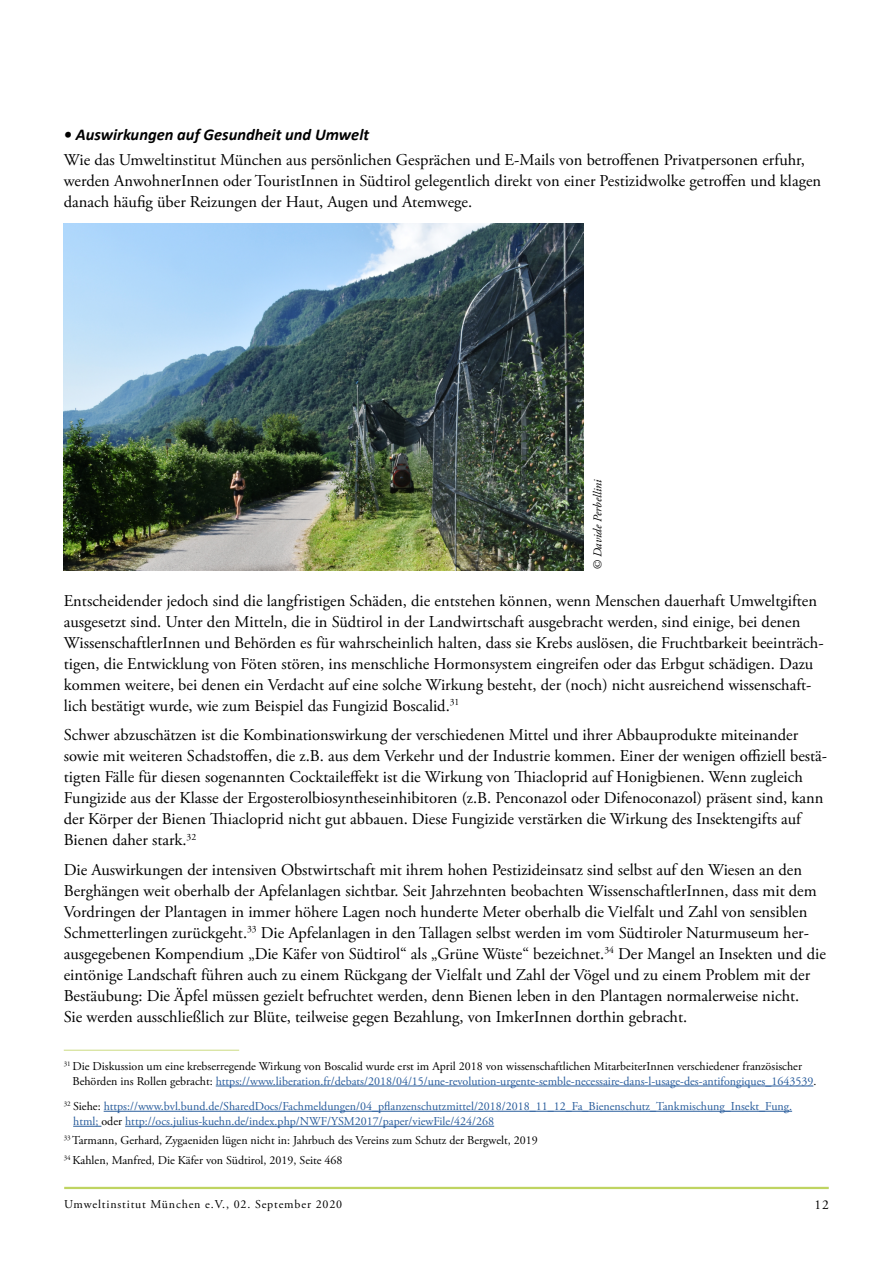
<style>
.page{position:relative;width:893px;height:1263px;background:#fff}
.page>*{position:absolute;margin:0;border:0;box-sizing:border-box;transform-origin:0 0}
.t1{font:16.5px/21px "Adobe Garamond Pro";color:#000}
.t2{font:italic 700 16.5px "Calibri";color:#000}
.t3{font:13.5px "Adobe Garamond Pro";color:#000}
.t4{font:12px/15px "Adobe Garamond Pro";color:#000}
.t5{font:12px/15px "Adobe Garamond Pro";color:#275b9b}
.t6{font:12px "Adobe Garamond Pro";letter-spacing:.07em;color:#000}
.t7{font:italic 12px "Adobe Garamond Pro";letter-spacing:-.005em;color:#000}
.s1{color:#275b9b}
.s2{color:#000}
</style>
<div class="page">
<hr style="left:64px;top:1187px;width:765px;height:2px;background:#bfd461">
<hr style="left:216px;top:1086px;width:597px;height:1px;background:#275b9b">
<hr style="left:104px;top:1111px;width:688px;height:1px;background:#275b9b">
<svg style="left:73px;top:1126px;width:28px;height:1px"></svg>
<hr style="left:125px;top:1126px;width:369px;height:1px;background:#275b9b">
<hr style="left:64px;top:1050px;width:175px;height:1px;background:#d1df8f">
<img style="left:64px;top:223px;width:520px;height:347px">
<p class="t2" style="left:64px;top:122px;width:307px">• Auswirkungen auf Gesundheit und Umwelt</p>
<p class="t1" style="left:64px;top:150px;width:759px">Wie das Umweltinstitut München aus persönlichen Gesprächen und E-Mails von betroffenen Privatpersonen erfuhr, werden AnwohnerInnen oder TouristInnen in Südtirol gelegentlich direkt von einer Pestizidwolke getroffen und klagen danach häufig über Reizungen der Haut, Augen und Atemwege.</p>
<p class="t7" style="left:590px;top:570px;width:93px;rotate:-90deg">© Davide Perbellini</p>
<p class="t1" style="left:64px;top:591px;width:761px">Entscheidender jedoch sind die langfristigen Schäden, die entstehen können, wenn Menschen dauerhaft Umweltgiften ausgesetzt sind. Unter den Mitteln, die in Südtirol in der Landwirtschaft ausgebracht werden, sind einige, bei denen WissenschaftlerInnen und Behörden es für wahrscheinlich halten, dass sie Krebs auslösen, die Fruchtbarkeit beeinträch&shy;tigen, die Entwicklung von Föten stören, ins menschliche Hormonsystem eingreifen oder das Erbgut schädigen. Dazu kommen weitere, bei denen ein Verdacht auf eine solche Wirkung besteht, der (noch) nicht ausreichend wissenschaft&shy;lich bestätigt wurde, wie zum Beispiel das Fungizid Boscalid.<sup>31</sup></p>
<p class="t1" style="left:64px;top:725px;width:765px">Schwer abzuschätzen ist die Kombinationswirkung der verschiedenen Mittel und ihrer Abbauprodukte miteinander sowie mit weiteren Schadstoffen, die z.B. aus dem Verkehr und der Industrie kommen. Einer der wenigen offiziell bestä&shy;tigten Fälle für diesen sogenannten Cocktaileffekt ist die Wirkung von Thiacloprid auf Honigbienen. Wenn zugleich Fungizide aus der Klasse der Ergosterolbiosyntheseinhibitoren (z.B. Penconazol oder Difenoconazol) präsent sind, kann der Körper der Bienen Thiacloprid nicht gut abbauen. Diese Fungizide verstärken die Wirkung des Insektengifts auf Bienen daher stark.<sup>32</sup></p>
<p class="t1" style="left:64px;top:860px;width:764px">Die Auswirkungen der intensiven Obstwirtschaft mit ihrem hohen Pestizideinsatz sind selbst auf den Wiesen an den Berghängen weit oberhalb der Apfelanlagen sichtbar. Seit Jahrzehnten beobachten WissenschaftlerInnen, dass mit dem Vordringen der Plantagen in immer höhere Lagen noch hunderte Meter oberhalb die Vielfalt und Zahl von sensiblen Schmetterlingen zurückgeht.<sup>33</sup> Die Apfelanlagen in den Tallagen selbst werden im vom Südtiroler Naturmuseum her&shy;ausgegebenen Kompendium „Die Käfer von Südtirol“ als „Grüne Wüste“ bezeichnet.<sup>34</sup> Der Mangel an Insekten und die eintönige Landschaft führen auch zu einem Rückgang der Vielfalt und Zahl der Vögel und zu einem Problem mit der Bestäubung: Die Äpfel müssen gezielt befruchtet werden, denn Bienen leben in den Plantagen normalerweise nicht.<br>Sie werden ausschließlich zur Blüte, teilweise gegen Bezahlung, von ImkerInnen dorthin gebracht.</p>
<p class="t4" style="left:73px;top:1059px;width:745px;text-indent:-9px"><sup>31</sup> Die Diskussion um eine krebserregende Wirkung von Boscalid wurde erst im April 2018 von wissenschaftlichen MitarbeiterInnen verschiedener französischer<br>Behörden ins Rollen gebracht: <span class="s1">https://www.liberation.fr/debats/2018/04/15/une-revolution-urgente-semble-necessaire-dans-l-usage-des-antifongiques_1643539</span>.</p>
<p class="t5" style="left:73px;top:1099px;width:720px;text-indent:-9px"><sup>32</sup> <span class="s2">Siehe:</span> https://www.bvl.bund.de/SharedDocs/Fachmeldungen/04_pflanzenschutzmittel/2018/2018_11_12_Fa_Bienenschutz_Tankmischung_Insekt_Fung. html; <span class="s2">oder</span> http://ocs.julius-kuehn.de/index.php/NWF/YSM2017/paper/viewFile/424/268</p>
<p class="t4" style="left:64px;top:1131px;width:475px;line-height:19.2px"><sup>33</sup> Tarmann, Gerhard, Zygaeniden lügen nicht in: Jahrbuch des Vereins zum Schutz der Bergwelt, 2019<br><sup>34</sup> Kahlen, Manfred, Die Käfer von Südtirol, 2019, Seite 468</p>
<p class="t6" style="left:64px;top:1197px;width:279px">Umweltinstitut München e.V., 02. September 2020</p>
<p class="t3" style="left:814px;top:1196px;width:16px">12</p>
</div>
